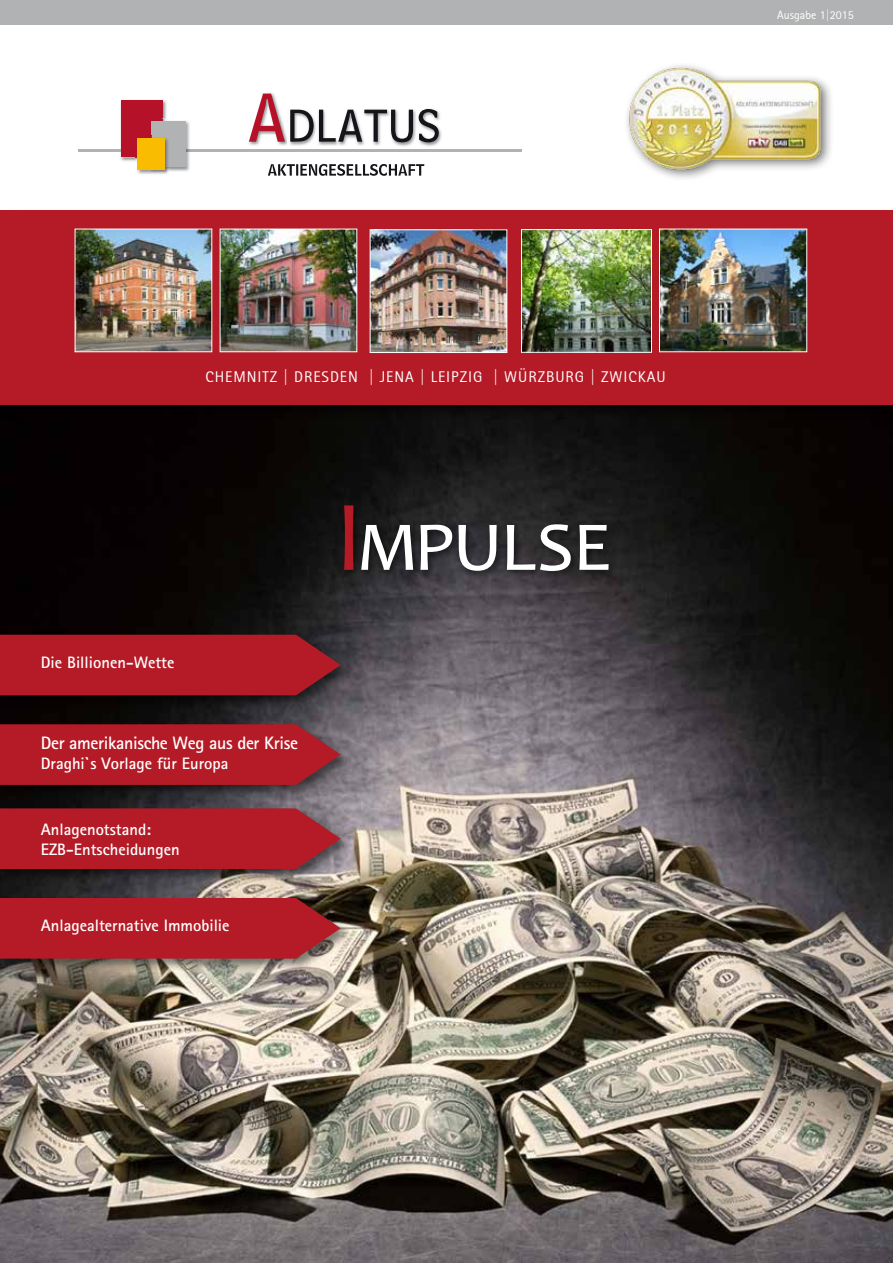
<style>
.page{position:relative;width:893px;height:1263px;background:#fff}
.page>*{position:absolute;margin:0;border:0;box-sizing:border-box;transform-origin:0 0}
.t1{font:86.1px "Candara";color:#fff;scale:.96 1}
.t2{font:700 18px "AT Rotis Sans Serif";letter-spacing:-.02em;color:#fff}
.t3{font:700 16.5px/19.8px "AT Rotis Sans Serif";color:#fff}
.t4{font:15.6px "AT Rotis Sans Serif";letter-spacing:.06em;color:#fff}
.t5{font:12px "AT Rotis Sans Serif";color:#fff}
.s1{font-size:101.25px;color:#b51b26}
</style>
<div class="page">
<div style="left:0;top:0;width:893px;height:24px;background:#b1b2b3"></div>
<img style="left:0;top:419px;width:893px;height:844px">
<div style="left:0;top:209px;width:893px;height:210px;background:#000;opacity:.48"></div>
<div style="left:0;top:211px;width:893px;height:194px;background:#b51b26"></div>
<img style="left:77px;top:231px;width:133px;height:119px">
<div style="left:75px;top:229px;width:137px;height:123px;border:1px solid #fff"></div>
<img style="left:222px;top:231px;width:133px;height:119px">
<div style="left:220px;top:229px;width:137px;height:123px;border:1px solid #fff"></div>
<img style="left:523px;top:231px;width:127px;height:119px">
<div style="left:521px;top:229px;width:131px;height:123px;border:1px solid #fff"></div>
<img style="left:661px;top:231px;width:144px;height:119px">
<div style="left:659px;top:229px;width:148px;height:123px;border:1px solid #fff"></div>
<img style="left:372px;top:232px;width:133px;height:119px">
<div style="left:370px;top:230px;width:137px;height:123px;border:1px solid #fff"></div>
<div style="left:339px;top:501px;width:279px;height:79px;background:#000;opacity:.6"></div>
<div style="left:624px;top:62px;width:210px;height:120px;background:#000;opacity:.56"></div>
<img style="left:626px;top:66px;width:201px;height:111px">
<div style="left:0;top:806px;width:353px;height:76px;background:#000;opacity:.48"></div>
<svg style="left:0;top:808px;width:341px;height:61px;background:#b0202b"></svg>
<div style="left:0;top:896px;width:353px;height:76px;background:#000;opacity:.48"></div>
<svg style="left:0;top:898px;width:341px;height:61px;background:#af1f29"></svg>
<div style="left:0;top:633px;width:353px;height:75px;background:#000;opacity:.48"></div>
<div style="left:0;top:635px;width:341px;height:60px;background:#b51b26"></div>
<div style="left:0;top:722px;width:353px;height:76px;background:#000;opacity:.48"></div>
<svg style="left:0;top:724px;width:341px;height:61px;background:#ae1f2a"></svg>
<hr style="left:79px;top:150px;width:443px;height:2px;background:#b1b2b4">
<svg style="left:268px;top:164px;width:156px;height:12px"></svg>
<img style="left:248px;top:93px;width:39px;height:53px">
<img style="left:290px;top:112px;width:152px;height:35px">
<svg style="left:249px;top:94px;width:190px;height:48px"></svg>
<img style="left:119px;top:100px;width:48px;height:62px">
<div style="left:121px;top:101px;width:42px;height:56px;background:#b51229"></div>
<img style="left:170px;top:121px;width:21px;height:51px">
<img style="left:151px;top:120px;width:7px;height:15px">
<div style="left:152px;top:121px;width:34px;height:46px;background:#b1b2b4"></div>
<img style="left:137px;top:162px;width:31px;height:12px">
<img style="left:135px;top:138px;width:3px;height:24px">
<img style="left:149px;top:167px;width:21px;height:5px">
<img style="left:165px;top:138px;width:3px;height:29px">
<div style="left:138px;top:138px;width:27px;height:32px;background:#fabc00"></div>
<p class="t5" style="left:777px;top:7px;width:78px">Ausgabe 1|2015</p>
<p class="t4" style="left:205px;top:367px;width:462px">CHEMNITZ | DRESDEN | JENA | LEIPZIG | WÜRZBURG | ZWICKAU</p>
<p class="t3" style="left:41px;top:652px;width:135px">Die Billionen-Wette</p>
<p class="t2" style="left:41px;top:732px;width:259px">Der amerikanische Weg aus der Krise</p>
<p class="t3" style="left:41px;top:753px;width:189px">Draghi`s Vorlage für Europa</p>
<p class="t3" style="left:41px;top:819px;width:140px">Anlagenotstand:<br>EZB-Entscheidungen</p>
<p class="t3" style="left:41px;top:915px;width:190px">Anlagealternative Immobilie</p>
<h1 class="t1" style="left:335px;top:488px;width:288px"><span class="s1">I</span>mpulse</h1>
</div>
